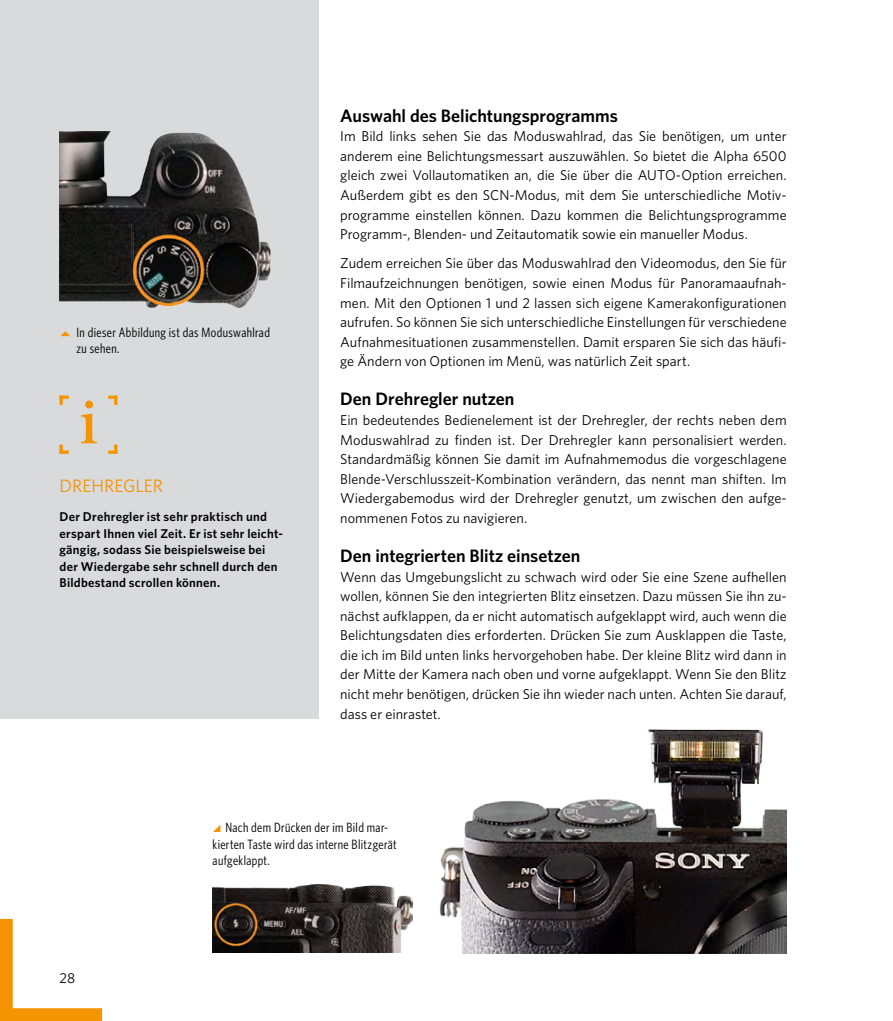
<style>
.page{position:relative;width:893px;height:1021px;background:#fff}
.page>*{position:absolute;margin:0;border:0;box-sizing:border-box;transform-origin:0 0}
.Überschrift_3{font:600 18px "Whitney";color:#000}
.Infokasten_Kopf{font:18px "Whitney";color:#f39400}
.t1{font:14.25px/19.5px "Whitney";color:#000;text-align:justify}
.t2{font:13.5px/16.5px "Whitney Condensed";letter-spacing:.025em;color:#000}
.Infokasten_Text{font:600 12.75px/16.5px "Whitney";letter-spacing:.02em;color:#000}
</style>
<div class="page">
<div style="left:0;top:0;width:319px;height:718px;background:#d9dadb"></div>
<img style="left:60px;top:132px;width:211px;height:175px">
<img style="left:439px;top:729px;width:348px;height:224px">
<img style="left:213px;top:884px;width:199px;height:68px">
<svg style="left:60px;top:395px;width:9px;height:10px"></svg>
<svg style="left:60px;top:444px;width:9px;height:10px"></svg>
<svg style="left:108px;top:395px;width:9px;height:10px"></svg>
<svg style="left:108px;top:444px;width:9px;height:10px"></svg>
<svg style="left:81px;top:400px;width:16px;height:43px"></svg>
<svg style="left:0;top:918px;width:102px;height:102px"></svg>
<p class="t2" style="left:77px;top:324px;width:195px">In dieser Abbildung ist das Moduswahlrad zu sehen.</p>
<p class="Infokasten_Kopf" style="left:60px;top:475px;width:105px">DREHREGLER</p>
<p class="Infokasten_Text" style="left:60px;top:508px;width:225px">Der Drehregler ist sehr praktisch und erspart Ihnen viel Zeit. Er ist sehr leicht&shy;gängig, sodass Sie beispielsweise bei der Wiedergabe sehr schnell durch den Bildbestand scrollen können.</p>
<p class="Überschrift_3" style="left:340px;top:104px;width:279px">Auswahl des Belichtungsprogramms</p>
<p class="t1" style="left:340px;top:126px;width:448px;text-align:left">Im Bild links sehen Sie das Moduswahlrad, das Sie benötigen, um unter anderem eine Belichtungsmessart auszuwählen. So bietet die Alpha 6500 gleich zwei Vollautomatiken an, die Sie über die AUTO-Option erreichen.<br>Außerdem gibt es den SCN-Modus, mit dem Sie unterschiedliche Motiv&shy;programme einstellen können. Dazu kommen die Belichtungsprogramme Programm-, Blenden- und Zeitautomatik sowie ein manueller Modus.</p>
<p class="t1" style="left:340px;top:253px;width:448px">Zudem erreichen Sie über das Moduswahlrad den Videomodus, den Sie für Filmaufzeichnungen benötigen, sowie einen Modus für Panoramaaufnah&shy;men. Mit den Optionen 1 und 2 lassen sich eigene Kamerakonfigurationen aufrufen. So können Sie sich unterschiedliche Einstellungen für verschiedene Aufnahmesituationen zusammenstellen. Damit ersparen Sie sich das häufi&shy;ge Ändern von Optionen im Menü, was natürlich Zeit spart.</p>
<p class="Überschrift_3" style="left:340px;top:388px;width:176px">Den Drehregler nutzen</p>
<p class="t1" style="left:340px;top:410px;width:448px">Ein bedeutendes Bedienelement ist der Drehregler, der rechts neben dem Moduswahlrad zu finden ist. Der Drehregler kann personalisiert werden.<br>Standardmäßig können Sie damit im Aufnahmemodus die vorgeschlagene Blende-Verschlusszeit-Kombination verändern, das nennt man shiften. Im Wiedergabemodus wird der Drehregler genutzt, um zwischen den aufge&shy;nommenen Fotos zu navigieren.</p>
<p class="Überschrift_3" style="left:340px;top:545px;width:242px">Den integrierten Blitz einsetzen</p>
<p class="t1" style="left:340px;top:566px;width:448px">Wenn das Umgebungslicht zu schwach wird oder Sie eine Szene aufhellen wollen, können Sie den integrierten Blitz einsetzen. Dazu müssen Sie ihn zu&shy;nächst aufklappen, da er nicht automatisch aufgeklappt wird, auch wenn die Belichtungsdaten dies erforderten. Drücken Sie zum Ausklappen die Taste, die ich im Bild unten links hervorgehoben habe. Der kleine Blitz wird dann in der Mitte der Kamera nach oben und vorne aufgeklappt. Wenn Sie den Blitz nicht mehr benötigen, drücken Sie ihn wieder nach unten. Achten Sie darauf, dass er einrastet.</p>
<p class="t1" style="left:60px;top:967px;width:17px">28</p>
<p class="t2" style="left:213px;top:819px;width:186px;text-indent:13px">Nach dem Drücken der im Bild mar&shy;kierten Taste wird das interne Blitzgerät aufgeklappt.</p>
</div>
